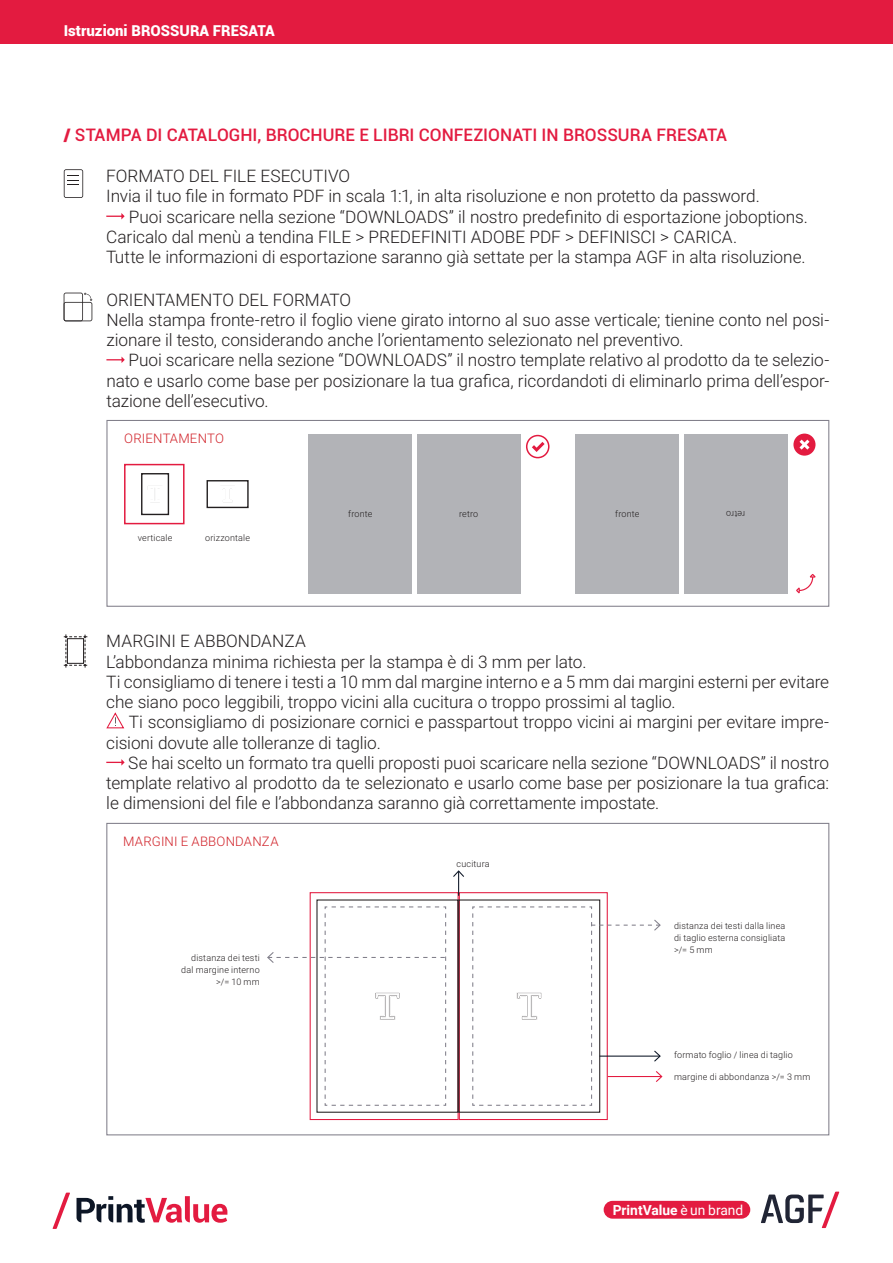
<style>
.page{position:relative;width:893px;height:1263px;background:#fff}
.page>*{position:absolute;margin:0;border:0;box-sizing:border-box;transform-origin:0 0}
.t1{font:300 17.25px/20.2px "Roboto";letter-spacing:-.005em;color:#231f20}
.t2{font:500 17.25px "Roboto";color:#e31b40}
.t3{font:900 15px "Roboto";color:#fff}
.t4{font:700 13.8px "Roboto";color:#fff}
.t5{font:300 13.2px "Roboto";letter-spacing:.015em;color:#d1232a}
.t6{font:300 9px/12px "Roboto";letter-spacing:.02em;color:#231f20;text-align:justify}
.s1{font-weight:900}
.s2{font-weight:400}
</style>
<div class="page">
<svg style="left:53px;top:1192px;width:17px;height:37px"></svg>
<svg style="left:77px;top:1196px;width:150px;height:27px"></svg>
<div style="left:604px;top:1201px;width:146px;height:18px;background:#e31b40;border-radius:9px"></div>
<svg style="left:761px;top:1191px;width:78px;height:37px"></svg>
<svg style="left:106px;top:357px;width:19px;height:6px"></svg>
<svg style="left:106px;top:712px;width:19px;height:17px"></svg>
<svg style="left:106px;top:759px;width:19px;height:7px"></svg>
<div style="left:459px;top:892px;width:149px;height:228px;border:1px solid #e31b40"></div>
<div style="left:458px;top:899px;width:142px;height:214px;border:1px solid #231f20"></div>
<svg style="left:452px;top:870px;width:13px;height:26px"></svg>
<svg style="left:472px;top:906px;width:191px;height:200px"></svg>
<svg style="left:267px;top:906px;width:180px;height:200px"></svg>
<svg style="left:106px;top:213px;width:19px;height:6px"></svg>
<svg style="left:64px;top:169px;width:19px;height:29px"></svg>
<div style="left:141px;top:473px;width:28px;height:42px;border:1px solid #231f20"></div>
<svg style="left:151px;top:488px;width:8px;height:12px"></svg>
<div style="left:207px;top:480px;width:42px;height:28px;border:1px solid #231f20"></div>
<svg style="left:222px;top:488px;width:11px;height:14px"></svg>
<div style="left:124px;top:464px;width:61px;height:60px;border:2px solid #e31b40"></div>
<div style="left:526px;top:435px;width:23px;height:23px;border:2px solid #e31b40;border-radius:50%"></div>
<svg style="left:532px;top:442px;width:13px;height:10px"></svg>
<div style="left:309px;top:434px;width:103px;height:160px;background:#b2b3b7"></div>
<div style="left:576px;top:434px;width:103px;height:160px;background:#b2b3b7"></div>
<div style="left:793px;top:434px;width:22px;height:22px;background:#e31b40;border-radius:50%"></div>
<svg style="left:799px;top:440px;width:10px;height:10px"></svg>
<svg style="left:796px;top:574px;width:20px;height:20px"></svg>
<div style="left:417px;top:434px;width:103px;height:160px;background:#b2b3b7"></div>
<div style="left:684px;top:434px;width:103px;height:160px;background:#b2b3b7"></div>
<div style="left:106px;top:420px;width:723px;height:187px;border:1px solid #82808b"></div>
<div style="left:0;top:0;width:893px;height:43px;background:#e31b40"></div>
<svg style="left:64px;top:634px;width:23px;height:34px"></svg>
<svg style="left:64px;top:292px;width:28px;height:29px"></svg>
<p class="t3" style="left:64px;top:20px;width:212px">Istruzioni BROSSURA FRESATA</p>
<p class="t2" style="left:64px;top:122px;width:665px"><span class="s1">/</span> STAMPA DI CATALOGHI, BROCHURE E LIBRI CONFEZIONATI IN BROSSURA FRESATA</p>
<p class="t1" style="left:106px;top:165px;width:245px">FORMATO DEL FILE ESECUTIVO</p>
<p class="t1" style="left:106px;top:186px;width:655px">Invia il tuo file in formato PDF in scala 1:1, in alta risoluzione e non protetto da password.</p>
<p class="t1" style="left:129px;top:206px;width:681px">Puoi scaricare nella sezione “DOWNLOADS” il nostro predefinito di esportazione joboptions.</p>
<p class="t1" style="left:106px;top:226px;width:632px">Caricalo dal menù a tendina FILE &gt; PREDEFINITI ADOBE PDF &gt; DEFINISCI &gt; CARICA.</p>
<p class="t1" style="left:106px;top:246px;width:701px">Tutte le informazioni di esportazione saranno già settate per la stampa AGF in alta risoluzione.</p>
<p class="t1" style="left:106px;top:289px;width:724px">ORIENTAMENTO DEL FORMATO<br>Nella stampa fronte-retro il foglio viene girato intorno al suo asse verticale; tienine conto nel posi&shy;zionare il testo, considerando anche l’orientamento selezionato nel preventivo.</p>
<p class="t1" style="left:106px;top:349px;width:724px;text-align:justify;text-indent:22px">Puoi scaricare nella sezione “DOWNLOADS” il nostro template relativo al prodotto da te selezio&shy;nato e usarlo come base per posizionare la tua grafica, ricordandoti di eliminarlo prima dell’espor&shy;tazione dell’esecutivo.</p>
<p class="t5" style="left:124px;top:429px;width:101px">ORIENTAMENTO</p>
<p class="t6" style="left:138px;top:531px;width:36px">verticale</p>
<p class="t6" style="left:205px;top:531px;width:46px">orizzontale</p>
<p class="t6" style="left:348px;top:507px;width:26px">fronte</p>
<p class="t6" style="left:459px;top:507px;width:21px">retro</p>
<p class="t6" style="left:615px;top:507px;width:26px">fronte</p>
<p class="t6" style="left:745px;top:521px;width:21px;rotate:-180deg">retro</p>
<p class="t1" style="left:106px;top:630px;width:724px">MARGINI E ABBONDANZA<br>L’abbondanza minima richiesta per la stampa è di 3 mm per lato.<br>Ti consigliamo di tenere i testi a 10 mm dal margine interno e a 5 mm dai margini esterni per evitare che siano poco leggibili, troppo vicini alla cucitura o troppo prossimi al taglio.</p>
<p class="t1" style="left:106px;top:711px;width:724px;text-indent:23px">Ti sconsigliamo di posizionare cornici e passpartout troppo vicini ai margini per evitare impre&shy;cisioni dovute alle tolleranze di taglio.</p>
<p class="t1" style="left:106px;top:752px;width:724px;text-align:justify;text-indent:22px">Se hai scelto un formato tra quelli proposti puoi scaricare nella sezione “DOWNLOADS” il nostro template relativo al prodotto da te selezionato e usarlo come base per posizionare la tua grafica: le dimensioni del file e l’abbondanza saranno già correttamente impostate.</p>
<p class="t5" style="left:123px;top:832px;width:157px">MARGINI E ABBONDANZA</p>
<p class="t6" style="left:181px;top:952px;width:80px;text-align:right">distanza dei testi dal margine interno &gt;/= 10 mm</p>
<p class="t6" style="left:457px;top:858px;width:35px">cucitura</p>
<p class="t6" style="left:674px;top:919px;width:113px">distanza dei testi dalla linea di taglio esterna consigliata &gt;/= 5 mm</p>
<p class="t6" style="left:674px;top:1048px;width:120px">formato foglio / linea di taglio</p>
<p class="t6" style="left:674px;top:1070px;width:138px">margine di abbondanza &gt;/= 3 mm</p>
<p class="t4" style="left:613px;top:1200px;width:132px">PrintValue <span class="s2">è un brand</span></p>
</div>
